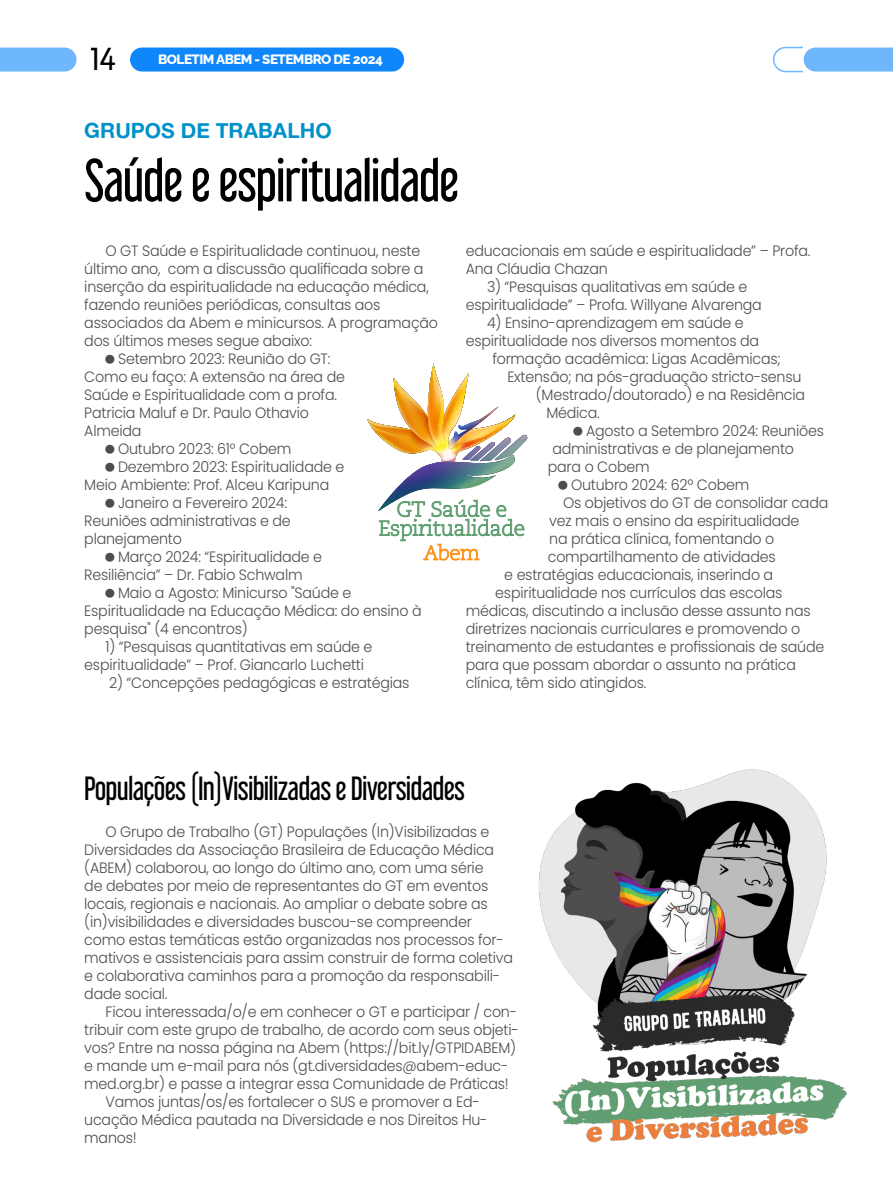
<style>
.page{position:relative;width:893px;height:1191px;background:#fff}
.page>*{position:absolute;margin:0;border:0;box-sizing:border-box;transform-origin:0 0}
.t1{font:54px "Libel Suit Rg";letter-spacing:-.025em;color:#000}
.t2{font:30px "Libel Suit Rg";letter-spacing:-.025em;color:#000}
.t3{font:30px "Antenna Cond";color:#000}
.t4{font:21px "Alte Haas Grotesk Bold";color:#0092c8}
.t5{font:300 15px/18px "Poppins";letter-spacing:-.015em;color:#4d4d4f;scale:.95 1}
.t6{font:800 13.5px "Raleway";letter-spacing:-.04em;color:#fff}
</style>
<div class="page">
<div style="left:130px;top:48px;width:274px;height:24px;background:#0f87fb;border-radius:12px"></div>
<svg style="left:0;top:48px;width:77px;height:24px;background:#77bbfd"></svg>
<svg style="left:772px;top:46px;width:121px;height:27px"></svg>
<img style="left:367px;top:363px;width:161px;height:198px">
<img style="left:538px;top:769px;width:309px;height:374px">
<h2 class="t3" style="left:91px;top:41px;width:27px">14</h2>
<p class="t6" style="left:158px;top:49px;width:226px">BOLETIM ABEM - SETEMBRO DE 2024</p>
<h3 class="t4" style="left:84px;top:117px;width:249px">GRUPOS DE TRABALHO</h3>
<h1 class="t1" style="left:84px;top:136px;width:376px">Saúde e espiritualidade</h1>
<p class="t5" style="left:106px;top:242px;width:333px">O GT Saúde e Espiritualidade continuou, neste</p>
<p class="t5" style="left:84px;top:260px;width:358px">último ano, com a discussão qualificada sobre a</p>
<p class="t5" style="left:84px;top:278px;width:364px">inserção da espiritualidade na educação médica,</p>
<p class="t5" style="left:84px;top:296px;width:313px">fazendo reuniões periódicas, consultas aos</p>
<p class="t5" style="left:84px;top:314px;width:374px">associados da Abem e minicursos. A programação</p>
<p class="t5" style="left:84px;top:332px;width:241px">dos últimos meses segue abaixo:</p>
<p class="t5" style="left:118px;top:350px;width:225px">Setembro 2023: Reunião do GT:</p>
<p class="t5" style="left:84px;top:368px;width:276px">Como eu faço: A extensão na área de</p>
<p class="t5" style="left:84px;top:386px;width:268px">Saúde e Espiritualidade com a profa.</p>
<p class="t5" style="left:84px;top:404px;width:238px">Patricia Maluf e Dr. Paulo Othavio</p>
<p class="t5" style="left:84px;top:422px;width:62px">Almeida</p>
<p class="t5" style="left:118px;top:440px;width:184px">Outubro 2023: 61° Cobem</p>
<p class="t5" style="left:118px;top:458px;width:240px">Dezembro 2023: Espiritualidade e</p>
<p class="t5" style="left:84px;top:476px;width:259px">Meio Ambiente: Prof. Alceu Karipuna</p>
<p class="t5" style="left:118px;top:494px;width:179px">Janeiro a Fevereiro 2024:</p>
<p class="t5" style="left:84px;top:512px;width:219px">Reuniões administrativas e de</p>
<p class="t5" style="left:84px;top:530px;width:104px">planejamento</p>
<p class="t5" style="left:118px;top:548px;width:216px">Março 2024: “Espiritualidade e</p>
<p class="t5" style="left:84px;top:566px;width:231px">Resiliência” – Dr. Fabio Schwalm</p>
<p class="t5" style="left:118px;top:584px;width:247px">Maio a Agosto: Minicurso "Saúde e</p>
<p class="t5" style="left:84px;top:602px;width:357px">Espiritualidade na Educação Médica: do ensino à</p>
<p class="t5" style="left:84px;top:620px;width:174px">pesquisa" (4 encontros)</p>
<p class="t5" style="left:84px;top:638px;width:305px;text-indent:21px">1) “Pesquisas quantitativas em saúde e espiritualidade” – Prof. Giancarlo Luchetti</p>
<p class="t5" style="left:109px;top:674px;width:318px">2) “Concepções pedagógicas e estratégias</p>
<p class="t5" style="left:466px;top:242px;width:364px">educacionais em saúde e espiritualidade” – Profa.<br>Ana Cláudia Chazan</p>
<p class="t5" style="left:466px;top:278px;width:313px;text-align:center">3) “Pesquisas qualitativas em saúde e espiritualidade” – Profa. Willyane Alvarenga</p>
<p class="t5" style="left:487px;top:314px;width:272px">4) Ensino-aprendizagem em saúde e</p>
<p class="t5" style="left:466px;top:332px;width:310px">espiritualidade nos diversos momentos da</p>
<p class="t5" style="left:492px;top:350px;width:305px">formação acadêmica: Ligas Acadêmicas;</p>
<p class="t5" style="left:507px;top:368px;width:311px">Extensão; na pós-graduação stricto-sensu</p>
<p class="t5" style="left:536px;top:386px;width:285px">(Mestrado/doutorado) e na Residência</p>
<p class="t5" style="left:546px;top:404px;width:58px">Médica.</p>
<p class="t5" style="left:586px;top:422px;width:252px">Agosto a Setembro 2024: Reuniões</p>
<p class="t5" style="left:552px;top:440px;width:256px">administrativas e de planejamento</p>
<p class="t5" style="left:548px;top:458px;width:109px">para o Cobem</p>
<p class="t5" style="left:571px;top:476px;width:189px">Outubro 2024: 62º Cobem</p>
<p class="t5" style="left:563px;top:494px;width:281px">Os objetivos do GT de consolidar cada</p>
<p class="t5" style="left:549px;top:512px;width:265px">vez mais o ensino da espiritualidade</p>
<p class="t5" style="left:549px;top:530px;width:238px">na prática clínica, fomentando o</p>
<p class="t5" style="left:548px;top:548px;width:241px">compartilhamento de atividades</p>
<p class="t5" style="left:504px;top:566px;width:285px">e estratégias educacionais, inserindo a</p>
<p class="t5" style="left:495px;top:584px;width:304px">espiritualidade nos currículos das escolas</p>
<p class="t5" style="left:466px;top:602px;width:365px">médicas, discutindo a inclusão desse assunto nas</p>
<p class="t5" style="left:466px;top:620px;width:354px">diretrizes nacionais curriculares e promovendo o</p>
<p class="t5" style="left:466px;top:638px;width:379px">treinamento de estudantes e profissionais de saúde</p>
<p class="t5" style="left:466px;top:656px;width:349px">para que possam abordar o assunto na prática</p>
<p class="t5" style="left:466px;top:674px;width:192px">clínica, têm sido atingidos.</p>
<h2 class="t2" style="left:84px;top:763px;width:382px">Populações (In)Visibilizadas e Diversidades</h2>
<p class="t5" style="left:84px;top:822px;width:453px;text-indent:21px">O Grupo de Trabalho (GT) Populações (In)Visibilizadas e Diversidades da Associação Brasileira de Educação Médica (ABEM) colaborou, ao longo do último ano, com uma série<br>de debates por meio de representantes do GT em eventos locais, regionais e nacionais. Ao ampliar o debate sobre as (in)visibilidades e diversidades buscou-se compreender como estas temáticas estão organizadas nos processos for&shy;mativos e assistenciais para assim construir de forma coletiva e colaborativa caminhos para a promoção da responsabili&shy;dade social.</p>
<p class="t5" style="left:106px;top:1002px;width:435px">Ficou interessada/o/e em conhecer o GT e participar / con-</p>
<p class="t5" style="left:84px;top:1020px;width:459px">tribuir com este grupo de trabalho, de acordo com seus objeti-</p>
<p class="t5" style="left:84px;top:1038px;width:456px">vos? Entre na nossa página na Abem (https://bit.ly/GTPIDABEM)</p>
<p class="t5" style="left:84px;top:1056px;width:448px">e mande um e-mail para nós (gt.diversidades@abem-educ-</p>
<p class="t5" style="left:84px;top:1074px;width:448px">med.org.br) e passe a integrar essa Comunidade de Práticas!</p>
<p class="t5" style="left:106px;top:1092px;width:395px">Vamos juntas/os/es fortalecer o SUS e promover a Ed-</p>
<p class="t5" style="left:84px;top:1110px;width:426px">ucação Médica pautada na Diversidade e nos Direitos Hu-</p>
<p class="t5" style="left:84px;top:1128px;width:57px">manos!</p>
</div>
